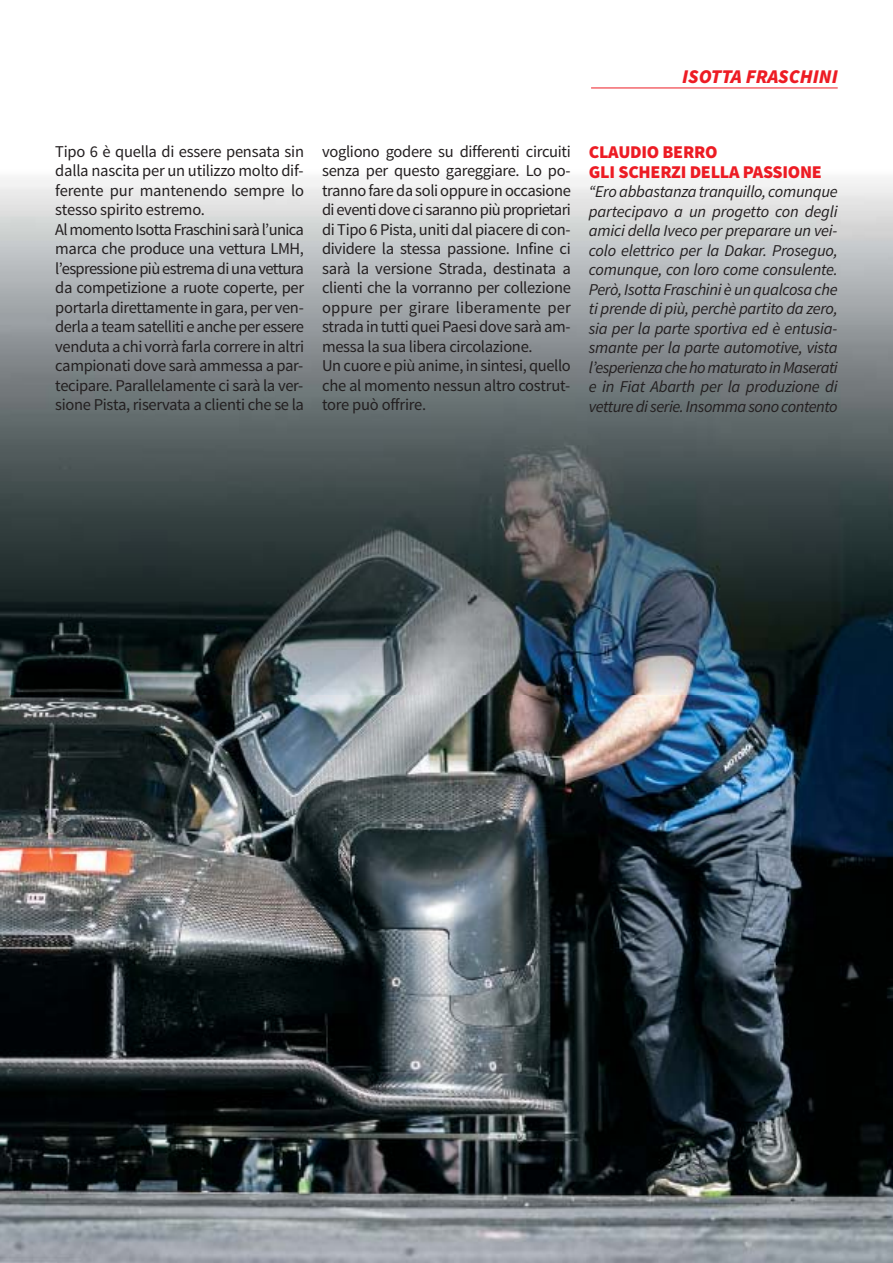
<style>
.page{position:relative;width:893px;height:1263px;background:#fff}
.page>*{position:absolute;margin:0;border:0;box-sizing:border-box;transform-origin:0 0}
.t1{font:italic 900 19.5px "Source Sans Pro";color:#ed1c24}
.t2{font:900 18px/19.5px "Source Sans Pro";letter-spacing:-.015em;color:#ed1c24}
.t3{font:16.5px/19.5px "Source Sans Pro";letter-spacing:-.02em;color:#231f20}
.t4{font:italic 16.5px/19.5px "Source Sans Pro";letter-spacing:-.03em;color:#231f20;text-align:justify}
</style>
<div class="page">
<img style="left:0;top:178px;width:893px;height:1085px">
<img style="left:891px;top:178px;width:2px;height:517px">
<hr style="left:591px;top:88px;width:247px;height:1px;background:#ed1c24">
<p class="t1" style="left:682px;top:68px;width:157px">ISOTTA FRASCHINI</p>
<p class="t3" style="left:55px;top:143px;width:250px">Tipo 6 è quella di essere pensata sin dalla nascita per un utilizzo molto dif&shy;ferente pur mantenendo sempre lo stesso spirito estremo.<br>Al momento Isotta Fraschini sarà l’unica marca che produce una vettura LMH, l’espressione più estrema di una vettura da competizione a ruote coperte, per portarla direttamente in gara, per ven&shy;derla a team satelliti e anche per essere venduta a chi vorrà farla correre in altri campionati dove sarà ammessa a par&shy;tecipare. Parallelamente ci sarà la ver&shy;sione Pista, riservata a clienti che se la</p>
<p class="t3" style="left:322px;top:143px;width:250px">vogliono godere su differenti circuiti senza per questo gareggiare. Lo po&shy;tranno fare da soli oppure in occasione di eventi dove ci saranno più proprietari di Tipo 6 Pista, uniti dal piacere di con&shy;dividere la stessa passione. Infine ci sarà la versione Strada, destinata a clienti che la vorranno per collezione oppure per girare liberamente per strada in tutti quei Paesi dove sarà am&shy;messa la sua libera circolazione.<br>Un cuore e più anime, in sintesi, quello che al momento nessun altro costrut&shy;tore può offrire.</p>
<p class="t2" style="left:589px;top:144px;width:234px">CLAUDIO BERRO<br>GLI SCHERZI DELLA PASSIONE</p>
<p class="t4" style="left:589px;top:183px;width:250px">“Ero abbastanza tranquillo, comunque partecipavo a un progetto con degli amici della Iveco per preparare un vei&shy;colo elettrico per la Dakar. Proseguo, comunque, con loro come consulente.<br>Però, Isotta Fraschini è un qualcosa che ti prende di più, perchè partito da zero, sia per la parte sportiva ed è entusia&shy;smante per la parte automotive, vista l’esperienza che ho maturato in Maserati e in Fiat Abarth per la produzione di vetture di serie. Insomma sono contento</p>
</div>
